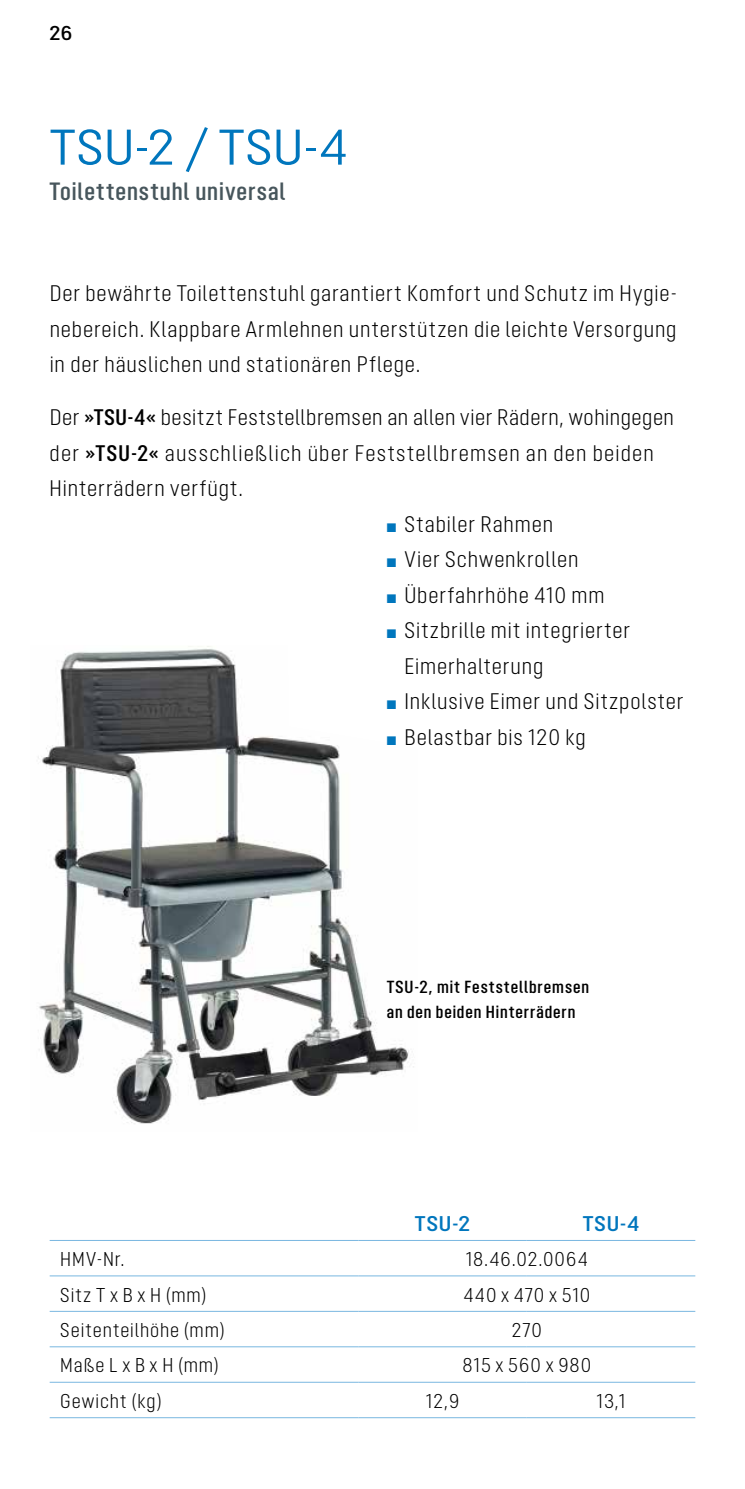
<style>
.page{position:relative;width:745px;height:1489px;background:#fff}
.page>*{position:absolute;margin:0;border:0;box-sizing:border-box;transform-origin:0 0}
.t1{font:50px "Opinion Pro";letter-spacing:.01em;color:#0076bd}
.t2{font:600 25px "Opinion Pro Condensed";letter-spacing:.04em;color:#47565c}
.t3{font:300 22.5px/35.5px "Opinion Pro Condensed";letter-spacing:.04em;color:#000}
.t4{font:600 21.25px "Opinion Pro";letter-spacing:.045em;color:#0076bd}
.t5{font:300 20px "Opinion Pro Condensed";letter-spacing:.045em;color:#000}
.t6{font:600 20px "Opinion Pro";color:#000}
.t7{font:600 17.5px/25px "Opinion Pro Condensed";letter-spacing:.055em;color:#000}
.s1{font-weight:600}
.s2{color:#0076bd}
</style>
<div class="page">
<hr style="left:50px;top:1239px;width:308px;height:1px;background:#79b7e0">
<hr style="left:358px;top:1239px;width:168px;height:1px;background:#79b7e0">
<hr style="left:526px;top:1239px;width:168px;height:1px;background:#79b7e0">
<hr style="left:50px;top:1275px;width:308px;height:1px;background:#79b7e0">
<hr style="left:358px;top:1275px;width:168px;height:1px;background:#79b7e0">
<hr style="left:526px;top:1275px;width:168px;height:1px;background:#79b7e0">
<hr style="left:50px;top:1310px;width:308px;height:1px;background:#79b7e0">
<hr style="left:358px;top:1310px;width:168px;height:1px;background:#79b7e0">
<hr style="left:526px;top:1310px;width:168px;height:1px;background:#79b7e0">
<hr style="left:50px;top:1346px;width:308px;height:1px;background:#79b7e0">
<hr style="left:358px;top:1346px;width:168px;height:1px;background:#79b7e0">
<hr style="left:526px;top:1346px;width:168px;height:1px;background:#79b7e0">
<hr style="left:50px;top:1381px;width:308px;height:1px;background:#79b7e0">
<hr style="left:358px;top:1381px;width:168px;height:1px;background:#79b7e0">
<hr style="left:526px;top:1381px;width:168px;height:1px;background:#79b7e0">
<hr style="left:50px;top:1417px;width:308px;height:1px;background:#79b7e0">
<hr style="left:358px;top:1417px;width:168px;height:1px;background:#79b7e0">
<hr style="left:526px;top:1417px;width:168px;height:1px;background:#79b7e0">
<img style="left:38px;top:646px;width:376px;height:478px">
<p class="t6" style="left:50px;top:21px;width:24px">26</p>
<h1 class="t1" style="left:50px;top:119px;width:299px">TSU-2 / TSU-4</h1>
<p class="t2" style="left:50px;top:176px;width:237px">Toilettenstuhl universal</p>
<p class="t3" style="left:50px;top:276px;width:628px;text-align:justify">Der bewährte Toilettenstuhl garantiert Komfort und Schutz im Hygie&shy;nebereich. Klappbare Armlehnen unterstützen die leichte Versorgung in der häuslichen und stationären Pflege.</p>
<p class="t3" style="left:50px;top:400px;width:625px">Der <span class="s1">»TSU-4«</span> besitzt Feststellbremsen an allen vier Rädern, wohingegen der <span class="s1">»TSU-2«</span> ausschließlich über Feststellbremsen an den beiden<br>Hinterrädern verfügt.</p>
<p class="t3" style="left:386px;top:506px;width:168px"><span class="s2">■</span> Stabiler Rahmen</p>
<p class="t3" style="left:386px;top:541px;width:193px"><span class="s2">■</span> Vier Schwenkrollen</p>
<p class="t3" style="left:386px;top:577px;width:219px"><span class="s2">■</span> Überfahrhöhe 410 mm</p>
<p class="t3" style="left:404px;top:612px;width:227px;text-indent:-18px"><span class="s2">■</span> Sitzbrille mit integrierter<br>Eimerhalterung</p>
<p class="t3" style="left:386px;top:683px;width:298px"><span class="s2">■</span> Inklusive Eimer und Sitzpolster</p>
<p class="t3" style="left:386px;top:718px;width:200px"><span class="s2">■</span> Belastbar bis 120 kg</p>
<p class="t7" style="left:386px;top:974px;width:204px">TSU-2, mit Feststellbremsen an den beiden Hinterrädern</p>
<p class="t4" style="left:414px;top:1211px;width:57px">TSU-2</p>
<p class="t4" style="left:582px;top:1211px;width:58px">TSU-4</p>
<p class="t5" style="left:60px;top:1247px;width:66px">HMV-Nr.</p>
<p class="t5" style="left:465px;top:1247px;width:123px">18.46.02.0064</p>
<p class="t5" style="left:60px;top:1283px;width:148px">Sitz T x B x H (mm)</p>
<p class="t5" style="left:463px;top:1283px;width:128px">440 x 470 x 510</p>
<p class="t5" style="left:60px;top:1318px;width:166px">Seitenteilhöhe (mm)</p>
<p class="t5" style="left:511px;top:1318px;width:32px">270</p>
<p class="t5" style="left:60px;top:1353px;width:160px">Maße L x B x H (mm)</p>
<p class="t5" style="left:462px;top:1353px;width:130px">815 x 560 x 980</p>
<p class="t5" style="left:60px;top:1389px;width:103px">Gewicht (kg)</p>
<p class="t5" style="left:425px;top:1389px;width:35px">12,9</p>
<p class="t5" style="left:596px;top:1389px;width:30px">13,1</p>
</div>
